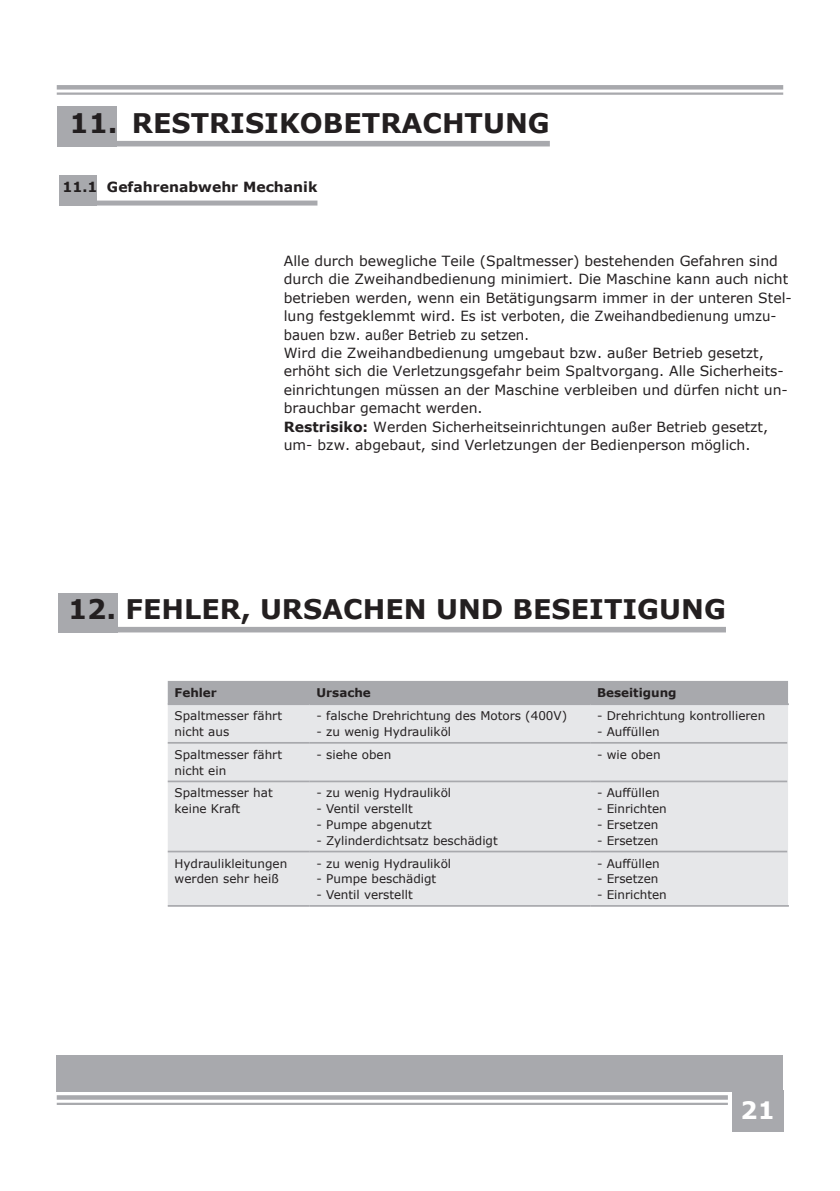
<style>
.page{position:relative;width:840px;height:1191px;background:#fff}
.page>*{position:absolute;margin:0;border:0;box-sizing:border-box;transform-origin:0 0}
.t1{font:700 27px "Verdana";color:#231f20}
.t2{font:700 24px "Verdana";color:#fff}
.t3{font:14px/18.4px "Verdana";color:#231f20}
.t4{font:700 14px "Verdana";color:#231f20}
.t5{font:12px/15.8px "Verdana";color:#231f20}
.t6{font:700 12px "Verdana";color:#231f20}
.s1{font-weight:700}
</style>
<div class="page">
<div style="left:57px;top:1054px;width:725px;height:37px;background:#a8a9ad"></div>
<svg style="left:57px;top:1095px;width:670px;height:4px;background:#acadb1"></svg>
<hr style="left:57px;top:1102px;width:670px;height:3px;background:#a8a9ad">
<div style="left:57px;top:85px;width:725px;height:5px;background:#a8a9ad"></div>
<hr style="left:57px;top:92px;width:725px;height:3px;background:#a8a9ad">
<div style="left:731px;top:1090px;width:51px;height:41px;background:#a8a9ad"></div>
<div style="left:57px;top:107px;width:60px;height:40px;background:#a8a9ad"></div>
<div style="left:59px;top:593px;width:59px;height:39px;background:#a8a9ad"></div>
<div style="left:69px;top:141px;width:480px;height:5px;background:#a8a9ad"></div>
<div style="left:59px;top:175px;width:37px;height:30px;background:#a8a9ad"></div>
<div style="left:91px;top:200px;width:226px;height:5px;background:#a8a9ad"></div>
<div style="left:68px;top:627px;width:657px;height:5px;background:#a8a9ad"></div>
<div style="left:168px;top:681px;width:619px;height:22px;background:#a8a9ad"></div>
<div style="left:168px;top:705px;width:619px;height:200px;background:#e6e7e9"></div>
<hr style="left:168px;top:703px;width:141px;height:2px;background:#a8a9ad">
<hr style="left:309px;top:703px;width:281px;height:2px;background:#a8a9ad">
<hr style="left:590px;top:703px;width:198px;height:2px;background:#a8a9ad">
<hr style="left:168px;top:742px;width:141px;height:1px;background:#a8a9ad">
<hr style="left:309px;top:742px;width:281px;height:1px;background:#a8a9ad">
<hr style="left:590px;top:742px;width:196px;height:1px;background:#a8a9ad">
<hr style="left:168px;top:780px;width:141px;height:2px;background:#a8a9ad">
<hr style="left:309px;top:780px;width:281px;height:2px;background:#a8a9ad">
<hr style="left:590px;top:780px;width:196px;height:2px;background:#a8a9ad">
<hr style="left:168px;top:850px;width:141px;height:2px;background:#a8a9ad">
<hr style="left:309px;top:850px;width:281px;height:2px;background:#a8a9ad">
<hr style="left:590px;top:850px;width:196px;height:2px;background:#a8a9ad">
<hr style="left:168px;top:905px;width:141px;height:1px;background:#a8a9ad">
<hr style="left:309px;top:905px;width:281px;height:1px;background:#a8a9ad">
<hr style="left:590px;top:905px;width:198px;height:1px;background:#a8a9ad">
<h1 class="t1" style="left:69px;top:104px;width:481px">11. RESTRISIKOBETRACHTUNG</h1>
<p class="t4" style="left:62px;top:177px;width:256px">11.1 Gefahrenabwehr Mechanik</p>
<p class="t3" style="left:283px;top:251px;width:509px">Alle durch bewegliche Teile (Spaltmesser) bestehenden Gefahren sind durch die Zweihandbedienung minimiert. Die Maschine kann auch nicht betrieben werden, wenn ein Betätigungsarm immer in der unteren Stel&shy;lung festgeklemmt wird. Es ist verboten, die Zweihandbedienung umzu&shy;bauen bzw. außer Betrieb zu setzen.<br>Wird die Zweihandbedienung umgebaut bzw. außer Betrieb gesetzt, erhöht sich die Verletzungsgefahr beim Spaltvorgang. Alle Sicherheits&shy;einrichtungen müssen an der Maschine verbleiben und dürfen nicht un&shy;brauchbar gemacht werden.<br><span class="s1">Restrisiko:</span> Werden Sicherheitseinrichtungen außer Betrieb gesetzt, um- bzw. abgebaut, sind Verletzungen der Bedienperson möglich.</p>
<h1 class="t1" style="left:68px;top:590px;width:659px">12. FEHLER, URSACHEN UND BESEITIGUNG</h1>
<p class="t6" style="left:174px;top:684px;width:44px">Fehler</p>
<p class="t6" style="left:316px;top:684px;width:56px">Ursache</p>
<p class="t6" style="left:596px;top:684px;width:81px">Beseitigung</p>
<p class="t5" style="left:174px;top:708px;width:109px">Spaltmesser fährt nicht aus</p>
<p class="t5" style="left:316px;top:708px;width:252px">- falsche Drehrichtung des Motors (400V)</p>
<p class="t5" style="left:596px;top:708px;width:170px">- Drehrichtung kontrollieren</p>
<p class="t5" style="left:596px;top:723px;width:64px">- Auffüllen</p>
<p class="t5" style="left:316px;top:723px;width:136px">- zu wenig Hydrauliköl</p>
<p class="t5" style="left:174px;top:746px;width:109px">Spaltmesser fährt nicht ein</p>
<p class="t5" style="left:316px;top:746px;width:76px">- siehe oben</p>
<p class="t5" style="left:596px;top:746px;width:65px">- wie oben</p>
<p class="t5" style="left:174px;top:785px;width:100px">Spaltmesser hat keine Kraft</p>
<p class="t5" style="left:316px;top:785px;width:136px">- zu wenig Hydrauliköl</p>
<p class="t5" style="left:596px;top:785px;width:64px">- Auffüllen</p>
<p class="t5" style="left:596px;top:800px;width:71px">- Einrichten</p>
<p class="t5" style="left:596px;top:816px;width:63px">- Ersetzen</p>
<p class="t5" style="left:596px;top:832px;width:63px">- Ersetzen</p>
<p class="t5" style="left:316px;top:800px;width:98px">- Ventil verstellt</p>
<p class="t5" style="left:316px;top:816px;width:117px">- Pumpe abgenutzt</p>
<p class="t5" style="left:316px;top:832px;width:183px">- Zylinderdichtsatz beschädigt</p>
<p class="t5" style="left:174px;top:855px;width:114px">Hydraulikleitungen werden sehr heiß</p>
<p class="t5" style="left:316px;top:855px;width:136px">- zu wenig Hydrauliköl</p>
<p class="t5" style="left:316px;top:871px;width:121px">- Pumpe beschädigt</p>
<p class="t5" style="left:316px;top:886px;width:98px">- Ventil verstellt</p>
<p class="t5" style="left:596px;top:855px;width:64px">- Auffüllen</p>
<p class="t5" style="left:596px;top:871px;width:63px">- Ersetzen</p>
<p class="t5" style="left:596px;top:886px;width:71px">- Einrichten</p>
<h2 class="t2" style="left:740px;top:1092px;width:36px">21</h2>
</div>
